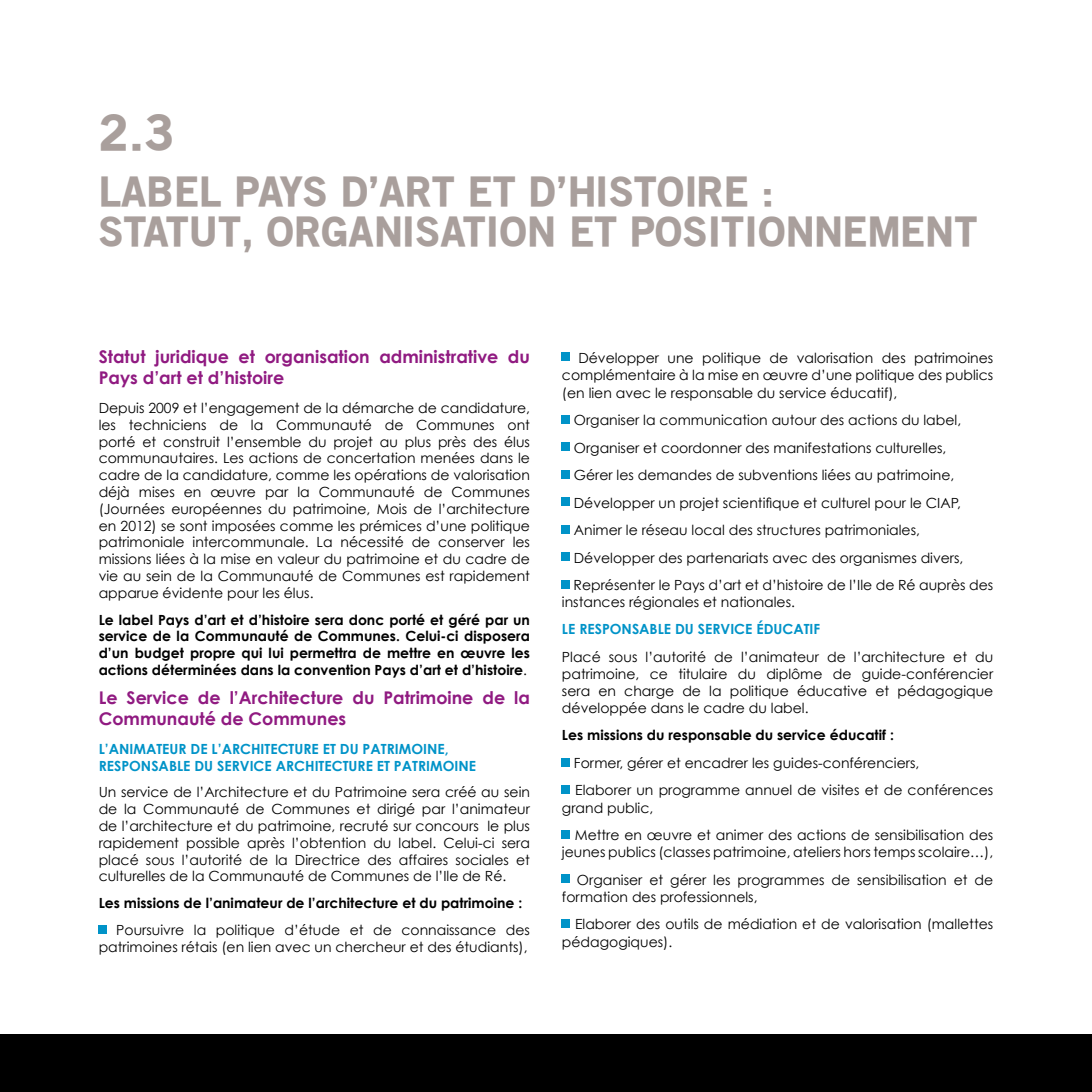
<style>
.page{position:relative;width:1092px;height:1092px;background:#fff}
.page>*{position:absolute;margin:0;border:0;box-sizing:border-box;transform-origin:0 0}
.t1{font:900 49px "Old Sans";color:#a99f9c}
.t2{font:900 40.25px "Old Sans";letter-spacing:-.005em;color:#a99f9c}
.t3{font:700 17.5px/21px "Century Gothic";color:#901a81}
.t4{font:14px/16.8px "Century Gothic";color:#000;text-align:justify}
.t5{font:700 14px/16.8px "Century Gothic";color:#000;text-align:justify}
.t6{font:700 14px "Century Gothic";color:#0093c8}
.s1{font-weight:400}
</style>
<div class="page">
<div style="left:0;top:1033px;width:1091px;height:58px;background:#000"></div>
<div style="left:99px;top:924px;width:8px;height:8px;background:#0093c8"></div>
<div style="left:562px;top:353px;width:8px;height:8px;background:#0093c8"></div>
<div style="left:562px;top:415px;width:8px;height:8px;background:#0093c8"></div>
<div style="left:562px;top:443px;width:8px;height:8px;background:#0093c8"></div>
<div style="left:562px;top:470px;width:8px;height:8px;background:#0093c8"></div>
<div style="left:562px;top:498px;width:8px;height:8px;background:#0093c8"></div>
<div style="left:562px;top:525px;width:8px;height:8px;background:#0093c8"></div>
<div style="left:562px;top:553px;width:8px;height:8px;background:#0093c8"></div>
<div style="left:562px;top:580px;width:8px;height:8px;background:#0093c8"></div>
<div style="left:562px;top:758px;width:8px;height:8px;background:#0093c8"></div>
<div style="left:562px;top:785px;width:8px;height:8px;background:#0093c8"></div>
<div style="left:562px;top:830px;width:8px;height:8px;background:#0093c8"></div>
<div style="left:562px;top:874px;width:8px;height:8px;background:#0093c8"></div>
<div style="left:562px;top:919px;width:8px;height:8px;background:#0093c8"></div>
<h1 class="t1" style="left:99px;top:102px;width:77px">2.3</h1>
<h2 class="t2" style="left:99px;top:166px;width:49px">LABEL</h2>
<h2 class="t2" style="left:235px;top:166px;width:48px">PAYS</h2>
<h2 class="t2" style="left:341px;top:166px;width:65px">D’ART</h2>
<h2 class="t2" style="left:468px;top:166px;width:121px">ET D’HISTOIRE</h2>
<h2 class="t2" style="left:761px;top:166px;width:14px">:</h2>
<h2 class="t2" style="left:99px;top:206px;width:25px">STATUT</h2>
<h2 class="t2" style="left:241px;top:206px;width:132px">, ORGANISATION</h2>
<h2 class="t2" style="left:569px;top:206px;width:86px">ET POSITIONNE</h2>
<h2 class="t2" style="left:867px;top:206px;width:59px">MENT</h2>
<p class="t3" style="left:99px;top:346px;width:433px">Statut juridique et organisation administrative du<br>Pays d’art et d’histoire</p>
<p class="t4" style="left:99px;top:399px;width:433px">Depuis 2009 et l’engagement de la démarche de candidature, les techniciens de la Communauté de Communes ont porté et construit l’ensemble du projet au plus près des élus communautaires. Les actions de concertation menées dans le cadre de la candidature, comme les opérations de valorisation déjà mises en œuvre par la Communauté de Communes (Journées européennes du patrimoine, Mois de l’architecture en 2012) se sont imposées comme les prémices d’une politique patrimoniale intercommunale. La nécessité de conserver les missions liées à la mise en valeur du patrimoine et du cadre de vie au sein de la Communauté de Communes est rapidement apparue évidente pour les élus.</p>
<p class="t5" style="left:99px;top:610px;width:433px">Le label Pays d’art et d’histoire sera donc porté et géré par un service de la Communauté de Communes. Celui-ci disposera d’un budget propre qui lui permettra de mettre en œuvre les actions déterminées dans la convention Pays d’art et d’histoire<span class="s1">.</span></p>
<p class="t3" style="left:99px;top:687px;width:433px">Le Service de l’Architecture du Patrimoine de la<br>Communauté de Communes</p>
<p class="t6" style="left:99px;top:739px;width:40px">L’animateur</p>
<p class="t6" style="left:190px;top:739px;width:41px">de l’architecture</p>
<p class="t6" style="left:323px;top:739px;width:49px">etdu patrim</p>
<p class="t6" style="left:411px;top:739px;width:39px">oine,</p>
<p class="t6" style="left:99px;top:756px;width:69px">responsable</p>
<p class="t6" style="left:194px;top:756px;width:32px">du Service</p>
<p class="t6" style="left:276px;top:756px;width:20px">Architecture</p>
<p class="t6" style="left:377px;top:756px;width:34px">et Patrim</p>
<p class="t6" style="left:442px;top:756px;width:33px">oine</p>
<p class="t4" style="left:99px;top:783px;width:433px">Un service de l’Architecture et du Patrimoine sera créé au sein de la Communauté de Communes et dirigé par l’animateur de l’architecture et du patrimoine, recruté sur concours le plus rapidement possible après l’obtention du label. Celui-ci sera placé sous l’autorité de la Directrice des affaires sociales et culturelles de la Communauté de Communes de l’Ile de Ré.</p>
<p class="t5" style="left:99px;top:894px;width:425px">Les missions de l’animateur de l’architecture et du patrimoine :</p>
<p class="t4" style="left:99px;top:921px;width:433px;text-align:right">Poursuivre la politique d’étude et de connaissance des patrimoines rétais (en lien avec un chercheur et des étudiants),</p>
<p class="t4" style="left:562px;top:348px;width:433px;line-height:17.5px;text-indent:16px">Développer une politique de valorisation des patrimoines complémentaire à la mise en œuvre d’une politique des publics (en lien avec le responsable du service éducatif),</p>
<p class="t4" style="left:573px;top:406px;width:421px;line-height:27.5px;text-align:left">Organiser la communication autour des actions du label, Organiser et coordonner des manifestations culturelles,<br>Gérer les demandes de subventions liées au patrimoine, Développer un projet scientifique et culturel pour le CIAP, Animer le réseau local des structures patrimoniales, Développer des partenariats avec des organismes divers, Représenter le Pays d’art et d’histoire de l’Ile de Ré auprès des</p>
<p class="t4" style="left:562px;top:593px;width:234px">instances régionales et nationales.</p>
<p class="t6" style="left:562px;top:620px;width:87px">Le responsable</p>
<p class="t6" style="left:675px;top:620px;width:39px">du service</p>
<p class="t6" style="left:756px;top:620px;width:17px">éducati</p>
<p class="t6" style="left:813px;top:620px;width:8px">f</p>
<p class="t4" style="left:562px;top:647px;width:433px">Placé sous l’autorité de l’animateur de l’architecture et du patrimoine, ce titulaire du diplôme de guide-conférencier sera en charge de la politique éducative et pédagogique développée dans le cadre du label.</p>
<p class="t5" style="left:562px;top:726px;width:333px">Les missions du responsable du service éducatif :</p>
<p class="t4" style="left:574px;top:748px;width:421px;line-height:27.5px">Former, gérer et encadrer les guides-conférenciers,<br>Elaborer un programme annuel de visites et de conférences</p>
<p class="t4" style="left:574px;top:793px;width:420px;line-height:27.5px;text-indent:-13px">grand public,<br>Mettre en œuvre et animer des actions de sensibilisation des</p>
<p class="t4" style="left:562px;top:838px;width:433px;line-height:27.5px;text-align:right">jeunes publics (classes patrimoine, ateliers hors temps scolaire…),<br>Organiser et gérer les programmes de sensibilisation et de</p>
<p class="t4" style="left:575px;top:882px;width:419px;line-height:27.5px;text-indent:-13px">formation des professionnels,<br>Elaborer des outils de médiation et de valorisation (mallettes</p>
<p class="t4" style="left:562px;top:932px;width:112px">pédagogiques).</p>
</div>
